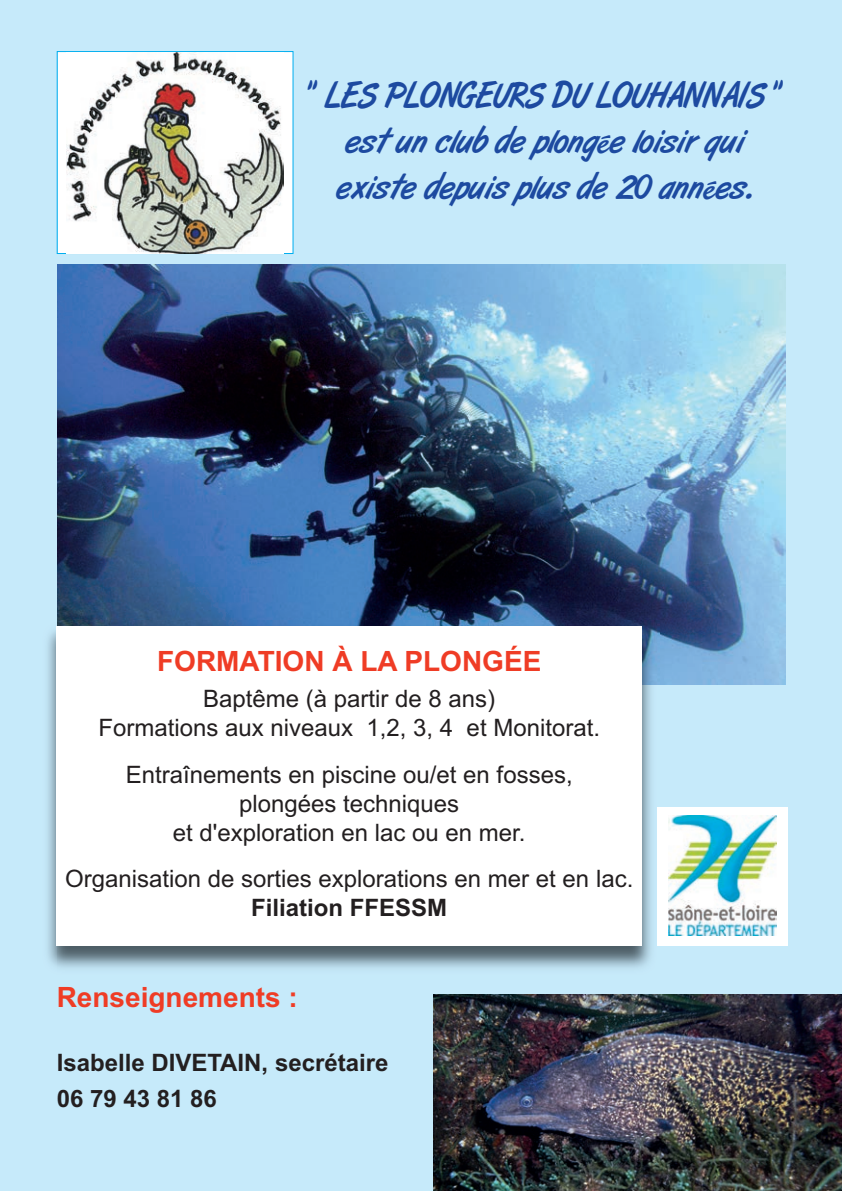
<style>
.page{position:relative;width:842px;height:1191px;background:#c6eafa}
.page>*{position:absolute;margin:0;border:0;box-sizing:border-box;transform-origin:0 0}
.t1{font:36px "Art Brush";color:#1d4aa0;scale:.9 1}
.t2{font:34px/45.8px "Art Brush";color:#1d4aa0}
.t3{font:700 28px "Arial";color:#ef3c25}
.t4{font:24px/28.8px "Arial";color:#231f20;text-align:center}
.t5{font:700 24px/36px "Arial";color:#231f20}
.s1{font-family:"Brush Script Std"}
</style>
<div class="page">
<div style="left:58px;top:52px;width:234px;height:201px;background:#fff"></div>
<div style="left:57px;top:51px;width:236px;height:203px;border:1px solid #00aeef"></div>
<img style="left:66px;top:52px;width:218px;height:201px">
<img style="left:433px;top:994px;width:409px;height:197px">
<img style="left:58px;top:265px;width:727px;height:419px">
<img style="left:47px;top:621px;width:612px;height:347px">
<div style="left:56px;top:626px;width:586px;height:319px;background:#fff"></div>
<div style="left:658px;top:807px;width:130px;height:139px;background:#fff"></div>
<img style="left:668px;top:815px;width:109px;height:120px">
<h1 class="t1" style="left:307px;top:75px;width:529px">" LES PLONGEURS DU LOUHANNAIS "</h1>
<h2 class="t2" style="left:336px;top:118px;width:418px">est un club de plong<span class="s1">é</span>e loisir qui existe depuis plus de 20 ann<span class="s1">é</span>es.</h2>
<p class="t3" style="left:157px;top:644px;width:386px">FORMATION À LA PLONGÉE</p>
<p class="t4" style="left:98px;top:684px;width:503px">Baptême (à partir de 8 ans)<br>Formations aux niveaux 1,2, 3, 4 et Monitorat.</p>
<p class="t4" style="left:126px;top:760px;width:448px">Entraînements en piscine ou/et en fosses, plongées techniques<br>et d'exploration en lac ou en mer.</p>
<p class="t4" style="left:65px;top:864px;width:570px">Organisation de sorties explorations en mer et en lac.</p>
<p class="t5" style="left:251px;top:890px;width:198px">Filiation FFESSM</p>
<p class="t3" style="left:57px;top:981px;width:243px">Renseignements :</p>
<p class="t5" style="left:57px;top:1044px;width:333px">Isabelle DIVETAIN, secrétaire<br>06 79 43 81 86</p>
</div>
